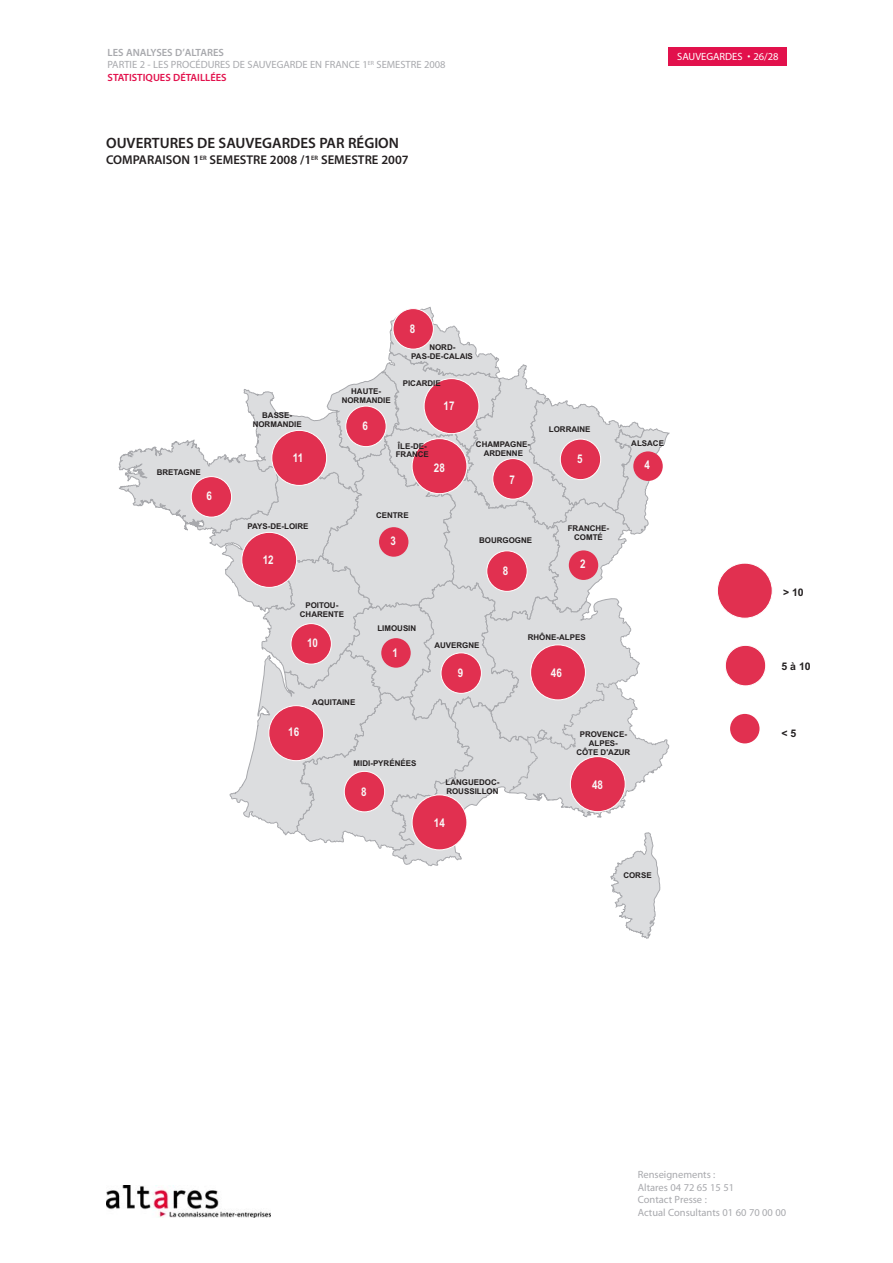
<style>
.page{position:relative;width:893px;height:1263px;background:#fff}
.page>*{position:absolute;margin:0;border:0;box-sizing:border-box;transform-origin:0 0}
.t1{font:15px "Myriad MM 565 600";color:#231f20}
.t2{font:12.75px "Myriad MM 565 600";color:#231f20}
.t3{font:700 12px "Arial Narrow";color:#f8f8f8}
.t4{font:10.5px/12.6px "Myriad MM 400 600";color:#a8a9ad}
.t5{font:10.5px "Myriad MM 565 600";color:#e2114c}
.t6{font:10.5px "Myriad MM 565 600";color:#a8a9ad}
.t7{font:10.5px "Myriad MM 400 600";color:#fff}
.t8{font:700 10.5px "Arial";color:#231f20}
.t9{font:700 7.95px/9px "Arial";color:#231f20;text-align:center}
</style>
<div class="page">
<img style="left:106px;top:1186px;width:164px;height:31px">
<div style="left:668px;top:48px;width:118px;height:18px;background:#e2114c"></div>
<svg style="left:118px;top:307px;width:552px;height:632px"></svg>
<div style="left:730px;top:714px;width:29px;height:29px;background:#e13050;border-radius:50%"></div>
<div style="left:633px;top:451px;width:30px;height:30px;background:#e13050;border-radius:50%"></div>
<div style="left:569px;top:550px;width:29px;height:30px;background:#e13050;border-radius:50%"></div>
<div style="left:379px;top:527px;width:29px;height:30px;background:#e13050;border-radius:50%"></div>
<div style="left:381px;top:638px;width:30px;height:30px;background:#e13050;border-radius:50%"></div>
<div style="left:717px;top:563px;width:55px;height:55px;background:#e13050;border-radius:50%"></div>
<div style="left:717px;top:563px;width:55px;height:56px;border:1px solid #fff;border-radius:50%"></div>
<div style="left:269px;top:706px;width:55px;height:55px;background:#e13050;border-radius:50%"></div>
<div style="left:268px;top:705px;width:56px;height:56px;border:1px solid #fff;border-radius:50%"></div>
<div style="left:272px;top:430px;width:55px;height:55px;background:#e13050;border-radius:50%"></div>
<div style="left:271px;top:430px;width:56px;height:56px;border:1px solid #fff;border-radius:50%"></div>
<div style="left:412px;top:439px;width:55px;height:55px;background:#e13050;border-radius:50%"></div>
<div style="left:412px;top:438px;width:55px;height:56px;border:1px solid #fff;border-radius:50%"></div>
<div style="left:412px;top:795px;width:55px;height:55px;background:#e13050;border-radius:50%"></div>
<div style="left:412px;top:794px;width:55px;height:56px;border:1px solid #fff;border-radius:50%"></div>
<div style="left:242px;top:532px;width:55px;height:55px;background:#e13050;border-radius:50%"></div>
<div style="left:241px;top:532px;width:56px;height:56px;border:1px solid #fff;border-radius:50%"></div>
<div style="left:424px;top:379px;width:55px;height:55px;background:#e13050;border-radius:50%"></div>
<div style="left:424px;top:378px;width:55px;height:56px;border:1px solid #fff;border-radius:50%"></div>
<div style="left:570px;top:757px;width:55px;height:55px;background:#e13050;border-radius:50%"></div>
<div style="left:570px;top:756px;width:55px;height:56px;border:1px solid #fff;border-radius:50%"></div>
<div style="left:531px;top:645px;width:54px;height:55px;background:#e13050;border-radius:50%"></div>
<div style="left:530px;top:644px;width:56px;height:56px;border:1px solid #fff;border-radius:50%"></div>
<div style="left:725px;top:645px;width:41px;height:41px;background:#e13050;border-radius:50%"></div>
<div style="left:725px;top:645px;width:41px;height:41px;border:1px solid #fff;border-radius:50%"></div>
<div style="left:441px;top:653px;width:40px;height:40px;background:#e13050;border-radius:50%"></div>
<div style="left:441px;top:652px;width:41px;height:42px;border:1px solid #fff;border-radius:50%"></div>
<div style="left:560px;top:439px;width:41px;height:41px;background:#e13050;border-radius:50%"></div>
<div style="left:560px;top:439px;width:41px;height:41px;border:1px solid #fff;border-radius:50%"></div>
<div style="left:487px;top:551px;width:40px;height:40px;background:#e13050;border-radius:50%"></div>
<div style="left:486px;top:550px;width:41px;height:42px;border:1px solid #fff;border-radius:50%"></div>
<div style="left:191px;top:477px;width:41px;height:40px;background:#e13050;border-radius:50%"></div>
<div style="left:191px;top:476px;width:41px;height:42px;border:1px solid #fff;border-radius:50%"></div>
<div style="left:493px;top:459px;width:40px;height:40px;background:#e13050;border-radius:50%"></div>
<div style="left:492px;top:458px;width:41px;height:42px;border:1px solid #fff;border-radius:50%"></div>
<div style="left:346px;top:406px;width:40px;height:41px;background:#e13050;border-radius:50%"></div>
<div style="left:345px;top:406px;width:41px;height:41px;border:1px solid #fff;border-radius:50%"></div>
<div style="left:344px;top:771px;width:41px;height:41px;background:#e13050;border-radius:50%"></div>
<div style="left:344px;top:771px;width:41px;height:41px;border:1px solid #fff;border-radius:50%"></div>
<div style="left:393px;top:309px;width:40px;height:40px;background:#e13050;border-radius:50%"></div>
<div style="left:393px;top:308px;width:41px;height:42px;border:1px solid #fff;border-radius:50%"></div>
<div style="left:291px;top:624px;width:40px;height:40px;background:#e13050;border-radius:50%"></div>
<div style="left:291px;top:623px;width:41px;height:42px;border:1px solid #fff;border-radius:50%"></div>
<h3 class="t6" style="left:108px;top:48px;width:118px">LES ANALYSES D’ALTARES</h3>
<h3 class="t4" style="left:108px;top:59px;width:339px">PARTIE 2 - LES PROCÉDURES DE SAUVEGARDE EN FRANCE 1<sup>ER</sup> SEMESTRE 2008</h3>
<h3 class="t5" style="left:108px;top:73px;width:120px">STATISTIQUES DÉTAILLÉES</h3>
<h1 class="t1" style="left:106px;top:137px;width:294px">OUVERTURES DE SAUVEGARDES PAR RÉGION</h1>
<h2 class="t2" style="left:106px;top:155px;width:304px">COMPARAISON 1<sup>ER</sup> SEMESTRE 2008 /1<sup>ER</sup> SEMESTRE 2007</h2>
<h3 class="t7" style="left:677px;top:53px;width:103px">SAUVEGARDES • 26/28</h3>
<p class="t9" style="left:157px;top:468px;width:46px">BRETAGNE</p>
<h3 class="t3" style="left:207px;top:489px;width:7px">6</h3>
<h3 class="t3" style="left:410px;top:322px;width:7px">8</h3>
<p class="t9" style="left:411px;top:343px;width:63px">NORD-<br>PAS-DE-CALAIS</p>
<p class="t9" style="left:253px;top:411px;width:51px">BASSE-<br>NORMANDIE</p>
<h3 class="t3" style="left:293px;top:451px;width:12px">11</h3>
<p class="t9" style="left:247px;top:522px;width:62px">PAYS-DE-LOIRE</p>
<h3 class="t3" style="left:263px;top:553px;width:12px">12</h3>
<p class="t9" style="left:342px;top:387px;width:51px">HAUTE-<br>NORMANDIE</p>
<h3 class="t3" style="left:363px;top:419px;width:7px">6</h3>
<p class="t9" style="left:403px;top:379px;width:39px">PICARDIE</p>
<h3 class="t3" style="left:444px;top:399px;width:12px">17</h3>
<p class="t9" style="left:396px;top:442px;width:35px;line-height:7.9px;text-align:left">ÎLE-DE-<br>FRANCE</p>
<p class="t9" style="left:376px;top:510px;width:34px">CENTRE</p>
<h3 class="t3" style="left:390px;top:534px;width:7px">3</h3>
<h3 class="t3" style="left:434px;top:461px;width:12px">28</h3>
<p class="t9" style="left:300px;top:600px;width:46px">POITOU-<br>CHARENTE</p>
<p class="t9" style="left:476px;top:440px;width:56px">CHAMPAGNE-<br>ARDENNE</p>
<h3 class="t3" style="left:510px;top:473px;width:7px">7</h3>
<p class="t9" style="left:479px;top:536px;width:54px">BOURGOGNE</p>
<h3 class="t3" style="left:503px;top:564px;width:7px">8</h3>
<p class="t9" style="left:549px;top:425px;width:43px">LORRAINE</p>
<h3 class="t3" style="left:577px;top:452px;width:7px">5</h3>
<p class="t9" style="left:568px;top:524px;width:43px">FRANCHE-<br>COMTÉ</p>
<h3 class="t3" style="left:580px;top:557px;width:7px">2</h3>
<h3 class="t3" style="left:307px;top:636px;width:12px">10</h3>
<p class="t9" style="left:312px;top:698px;width:45px">AQUITAINE</p>
<p class="t9" style="left:377px;top:623px;width:40px">LIMOUSIN</p>
<h3 class="t3" style="left:393px;top:646px;width:7px">1</h3>
<p class="t9" style="left:434px;top:641px;width:47px">AUVERGNE</p>
<h3 class="t3" style="left:458px;top:666px;width:7px">9</h3>
<p class="t9" style="left:528px;top:632px;width:59px">RHÔNE-ALPES</p>
<h3 class="t3" style="left:551px;top:666px;width:12px">46</h3>
<p class="t9" style="left:631px;top:439px;width:34px">ALSACE</p>
<h3 class="t3" style="left:645px;top:458px;width:7px">4</h3>
<h3 class="t3" style="left:288px;top:725px;width:12px">16</h3>
<p class="t9" style="left:354px;top:759px;width:64px">MIDI-PYRÉNÉES</p>
<h3 class="t3" style="left:361px;top:785px;width:7px">8</h3>
<p class="t9" style="left:445px;top:778px;width:55px;text-align:left">LANGUEDOC-<br>ROUSSILLON</p>
<h3 class="t3" style="left:434px;top:816px;width:12px">14</h3>
<p class="t9" style="left:576px;top:730px;width:55px">PROVENCE-<br>ALPES-<br>CÔTE D'AZUR</p>
<h3 class="t3" style="left:592px;top:778px;width:12px">48</h3>
<p class="t9" style="left:623px;top:871px;width:30px">CORSE</p>
<h3 class="t8" style="left:783px;top:586px;width:22px">&gt; 10</h3>
<h3 class="t8" style="left:781px;top:660px;width:31px">5 à 10</h3>
<h3 class="t8" style="left:781px;top:727px;width:16px">&lt; 5</h3>
<h3 class="t4" style="left:638px;top:1169px;width:150px">Renseignements :<br>Altares 04 72 65 15 51<br>Contact Presse :<br>Actual Consultants 01 60 70 00 00</h3>
</div>
